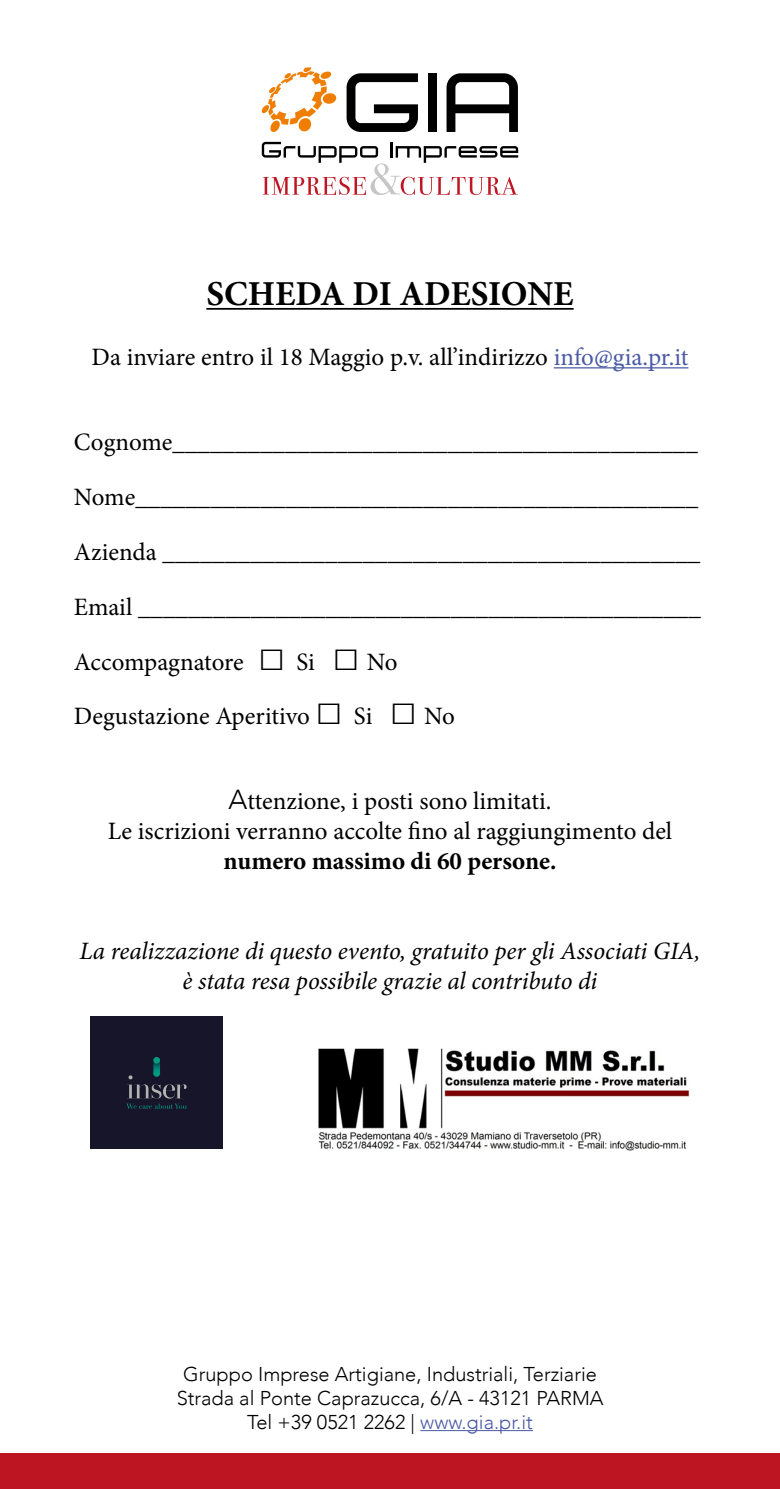
<style>
.page{position:relative;width:780px;height:1489px;background:#fff}
.page>*{position:absolute;margin:0;border:0;box-sizing:border-box;transform-origin:0 0}
.t1{font:700 35px "Minion Pro";color:#000}
.t2{font:25px/54px "Minion Pro";color:#000}
.t3{font:italic 25px/30px "Minion Pro";letter-spacing:-.01em;color:#000;text-align:center}
.t4{font:700 25px "Minion Pro";color:#000}
.t5{font:300 20px/24px "Avenir";color:#000;text-align:center}
.s1{color:#4a5aa5}
.s2{font-family:"Times New Roman";font-size:45px}
.s3{font-family:"Avenir";font-weight:300;font-size:27.5px}
</style>
<div class="page">
<hr style="left:206px;top:308px;width:367px;height:2px;background:#000">
<hr style="left:553px;top:367px;width:135px;height:1px;background:#4a5aa5">
<svg style="left:262px;top:67px;width:74px;height:65px"></svg>
<div style="left:428px;top:73px;width:8px;height:59px;background:#000"></div>
<svg style="left:346px;top:73px;width:72px;height:59px"></svg>
<svg style="left:446px;top:73px;width:72px;height:59px"></svg>
<svg style="left:262px;top:142px;width:256px;height:53px"></svg>
<div style="left:0;top:1453px;width:780px;height:35px;background:#be1522"></div>
<hr style="left:420px;top:1429px;width:113px;height:1px;background:#4a5aa5">
<div style="left:90px;top:1016px;width:133px;height:133px;background:#171529"></div>
<svg style="left:126px;top:1057px;width:61px;height:51px"></svg>
<img style="left:318px;top:1048px;width:372px;height:103px">
<h1 class="t1" style="left:206px;top:269px;width:369px">SCHEDA DI ADESIONE</h1>
<p class="t2" style="left:92px;top:330px;width:598px">Da inviare entro il 18 Maggio p.v. all’indirizzo <span class="s1">info@gia.pr.it</span></p>
<p class="t2" style="left:74px;top:415px;width:625px">Cognome__________________________________________</p>
<p class="t2" style="left:74px;top:470px;width:625px">Nome_____________________________________________</p>
<p class="t2" style="left:74px;top:525px;width:628px">Azienda ___________________________________________</p>
<p class="t2" style="left:74px;top:580px;width:628px">Email _____________________________________________<br>Accompagnatore <span class="s2">□</span> Si <span class="s2">□</span> No<br>Degustazione Aperitivo <span class="s2">□</span> Si <span class="s2">□</span> No</p>
<p class="t2" style="left:108px;top:785px;width:566px;line-height:30px;text-align:center"><span class="s3">A</span>ttenzione, i posti sono limitati.<br>Le iscrizioni verranno accolte fino al raggiungimento del</p>
<p class="t4" style="left:223px;top:843px;width:334px">numero massimo di 60 persone.</p>
<p class="t3" style="left:80px;top:935px;width:622px">La realizzazione di questo evento, gratuito per gli Associati GIA, è stata resa possibile grazie al contributo di</p>
<p class="t5" style="left:177px;top:1361px;width:428px">Gruppo Imprese Artigiane, Industriali, Terziarie<br>Strada al Ponte Caprazucca, 6/A - 43121 PARMA<br>Tel +39 0521 2262 | <span class="s1">www.gia.pr.it</span></p>
</div>
